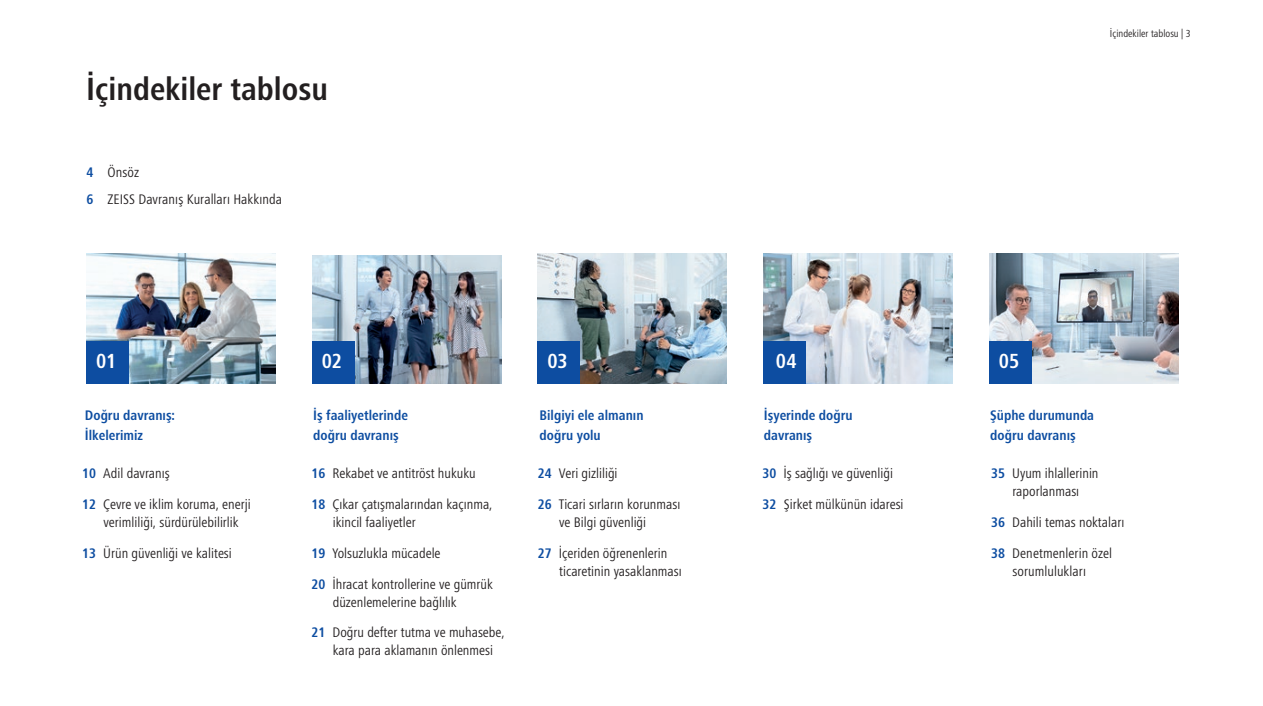
<style>
.page{position:relative;width:1263px;height:706px;background:#fff}
.page>*{position:absolute;margin:0;border:0;box-sizing:border-box;transform-origin:0 0}
.t1{font:700 condensed 33px "ZEISS Frutiger Next W1 G";color:#231f20}
.t2{font:700 condensed 21px "ZEISS Frutiger Next W1 G";letter-spacing:-.01em;color:#fff}
.t3{font:condensed 14.25px/30.8px "ZEISS Frutiger Next W1 G";color:#231f20}
.t4{font:700 condensed 14.25px/19.5px "ZEISS Frutiger Next W1 G";color:#0d4da1}
.t5{font:condensed 10.5px "ZEISS Frutiger Next W1 G";color:#231f20}
.s1{font-weight:700;color:#0d4da1}
</style>
<div class="page">
<img style="left:763px;top:254px;width:189px;height:129px">
<div style="left:763px;top:341px;width:42px;height:42px;background:#0d4da1"></div>
<img style="left:87px;top:254px;width:189px;height:129px">
<div style="left:87px;top:341px;width:42px;height:42px;background:#0d4da1"></div>
<img style="left:537px;top:254px;width:190px;height:129px">
<div style="left:537px;top:341px;width:42px;height:42px;background:#0d4da1"></div>
<img style="left:989px;top:254px;width:189px;height:129px">
<div style="left:989px;top:341px;width:42px;height:42px;background:#0d4da1"></div>
<img style="left:312px;top:255px;width:189px;height:129px">
<div style="left:312px;top:342px;width:42px;height:42px;background:#0d4da1"></div>
<h1 class="t1" style="left:86px;top:66px;width:243px">İçindekiler tablosu</h1>
<p class="t3" style="left:87px;top:158px;width:197px;line-height:26.5px"><span class="s1">4</span> Önsöz<br><span class="s1">6</span> ZEISS Davranış Kuralları Hakkında</p>
<p class="t5" style="left:1110px;top:27px;width:82px">İçindekiler tablosu | 3</p>
<h2 class="t2" style="left:96px;top:346px;width:22px">01</h2>
<h2 class="t2" style="left:322px;top:346px;width:22px">02</h2>
<h2 class="t2" style="left:547px;top:346px;width:22px">03</h2>
<h2 class="t2" style="left:776px;top:346px;width:22px">04</h2>
<h2 class="t2" style="left:999px;top:346px;width:22px">05</h2>
<p class="t4" style="left:313px;top:405px;width:96px">İş faaliyetlerinde doğru davranış</p>
<p class="t4" style="left:764px;top:405px;width:90px">İşyerinde doğru davranış</p>
<p class="t4" style="left:85px;top:405px;width:92px">Doğru davranış:<br>İlkelerimiz</p>
<p class="t4" style="left:540px;top:405px;width:105px">Bilgiyi ele almanın doğru yolu</p>
<p class="t4" style="left:990px;top:405px;width:105px">Şüphe durumunda doğru davranış</p>
<p class="t3" style="left:82px;top:457px;width:170px"><span class="s1">10</span> Adil davranış<br><span class="s1">12</span> Çevre ve iklim koruma, enerji</p>
<p class="t3" style="left:82px;top:506px;width:158px;text-indent:21px">verimliliği, sürdürülebilirlik<br><span class="s1">13</span> Ürün güvenliği ve kalitesi</p>
<p class="t3" style="left:311px;top:457px;width:183px"><span class="s1">16</span> Rekabet ve antitröst hukuku<br><span class="s1">18</span> Çıkar çatışmalarından kaçınma,</p>
<p class="t3" style="left:311px;top:506px;width:183px;text-indent:21px">ikincil faaliyetler<br><span class="s1">19</span> Yolsuzlukla mücadele<br><span class="s1">20</span> İhracat kontrollerine ve gümrük</p>
<p class="t3" style="left:311px;top:586px;width:195px;text-indent:21px">düzenlemelerine bağlılık<br><span class="s1">21</span> Doğru defter tutma ve muhasebe,</p>
<p class="t3" style="left:333px;top:634px;width:162px">kara para aklamanın önlenmesi</p>
<p class="t3" style="left:538px;top:457px;width:144px"><span class="s1">24</span> Veri gizliliği<br><span class="s1">26</span> Ticari sırların korunması</p>
<p class="t3" style="left:538px;top:506px;width:131px;text-align:center">ve Bilgi güvenliği<br><span class="s1">27</span> İçeriden öğrenenlerin</p>
<p class="t3" style="left:559px;top:555px;width:124px">ticaretinin yasaklanması</p>
<p class="t3" style="left:762px;top:457px;width:143px"><span class="s1">30</span> İş sağlığı ve güvenliği<br><span class="s1">32</span> Şirket mülkünün idaresi</p>
<p class="t3" style="left:991px;top:464px;width:109px;line-height:18px;text-align:center"><span class="s1">35</span> Uyum ihlallerinin raporlanması</p>
<p class="t3" style="left:991px;top:506px;width:135px"><span class="s1">36</span> Dahili temas noktaları<br><span class="s1">38</span> Denetmenlerin özel</p>
<p class="t3" style="left:1012px;top:555px;width:75px">sorumlulukları</p>
</div>
